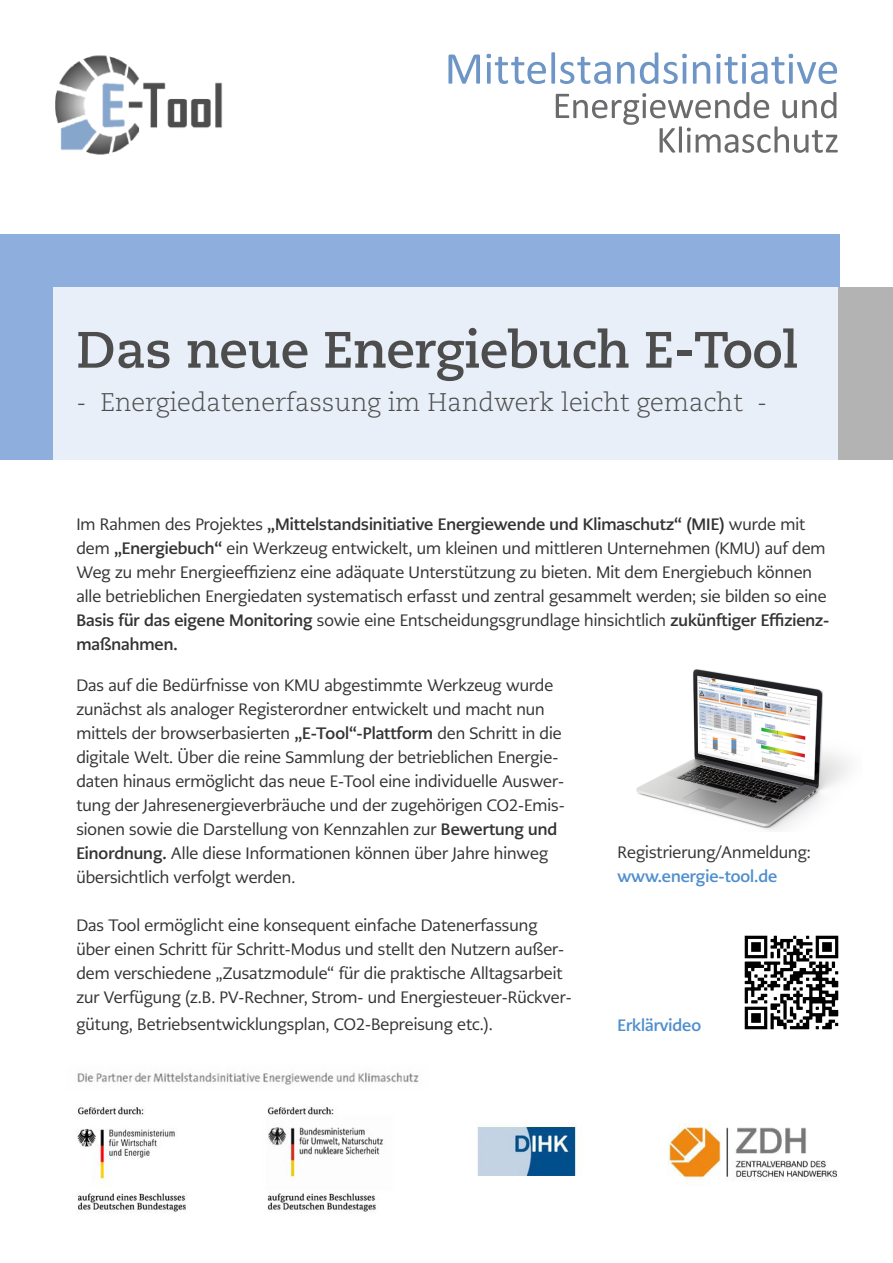
<style>
.page{position:relative;width:893px;height:1263px;background:#fff}
.page>*{position:absolute;margin:0;border:0;box-sizing:border-box;transform-origin:0 0}
.t1{font:700 51px "Caecilia LT Pro 75";letter-spacing:-.01em;color:#4d4d4d}
.t2{font:300 25.5px "Caecilia LT Pro 45";color:#4d4d4d}
.t3{font:16.5px/24px "PMN Caecilia Sans Head";color:#333}
.t4{font:700 16.5px "PMN Caecilia Sans Head";color:#4f8fcd}
.s1{font-weight:700}
</style>
<div class="page">
<img style="left:77px;top:1072px;width:760px;height:141px">
<svg style="left:556px;top:92px;width:282px;height:61px"></svg>
<svg style="left:448px;top:52px;width:389px;height:32px"></svg>
<div style="left:0;top:234px;width:840px;height:225px;background:#8eafdd"></div>
<div style="left:53px;top:287px;width:840px;height:172px;background:#e8eff8"></div>
<div style="left:839px;top:287px;width:54px;height:172px;background:#b3b3b3"></div>
<img style="left:744px;top:935px;width:95px;height:95px">
<img style="left:55px;top:55px;width:168px;height:100px">
<img style="left:636px;top:669px;width:213px;height:162px">
<h1 class="t1" style="left:76px;top:315px;width:723px">Das neue Energiebuch E-Tool</h1>
<h2 class="t2" style="left:76px;top:386px;width:692px">- Energiedatenerfassung im Handwerk leicht gemacht -</h2>
<p class="t3" style="left:76px;top:512px;width:754px">Im Rahmen des Projektes <span class="s1">„Mittelstandsinitiative Energiewende und Klimaschutz“ (MIE)</span> wurde mit dem <span class="s1">„Energiebuch“</span> ein Werkzeug entwickelt, um kleinen und mittleren Unternehmen (KMU) auf dem Weg zu mehr Energieeffizienz eine adäquate Unterstützung zu bieten. Mit dem Energiebuch können alle betrieblichen Energiedaten systematisch erfasst und zentral gesammelt werden; sie bilden so eine <span class="s1">Basis für das eigene Monitoring</span> sowie eine Entscheidungsgrundlage hinsichtlich <span class="s1">zukünftiger Effizienz&shy;maßnahmen.</span></p>
<p class="t3" style="left:76px;top:673px;width:490px">Das auf die Bedürfnisse von KMU abgestimmte Werkzeug wurde zunächst als analoger Registerordner entwickelt und macht nun mittels der browserbasierten <span class="s1">„E-Tool“-Plattform</span> den Schritt in die digitale Welt. Über die reine Sammlung der betrieblichen Energie&shy;daten hinaus ermöglicht das neue E-Tool eine individuelle Auswer&shy;tung der Jahresenergieverbräuche und der zugehörigen CO2-Emis&shy;sionen sowie die Darstellung von Kennzahlen zur <span class="s1">Bewertung und Einordnung.</span> Alle diese Informationen können über Jahre hinweg übersichtlich verfolgt werden.</p>
<p class="t3" style="left:76px;top:913px;width:497px">Das Tool ermöglicht eine konsequent einfache Datenerfassung über einen Schritt für Schritt-Modus und stellt den Nutzern außer&shy;dem verschiedene „Zusatzmodule“ für die praktische Alltagsarbeit zur Verfügung (z.B. PV-Rechner, Strom- und Energiesteuer-Rückver-</p>
<p class="t3" style="left:76px;top:1012px;width:418px">gütung, Betriebsentwicklungsplan, CO2-Bepreisung etc.).</p>
<p class="t3" style="left:617px;top:840px;width:195px">Registrierung/Anmeldung:</p>
<p class="t4" style="left:617px;top:865px;width:161px">www.energie-tool.de</p>
<p class="t4" style="left:617px;top:1014px;width:85px">Erklärvideo</p>
</div>
